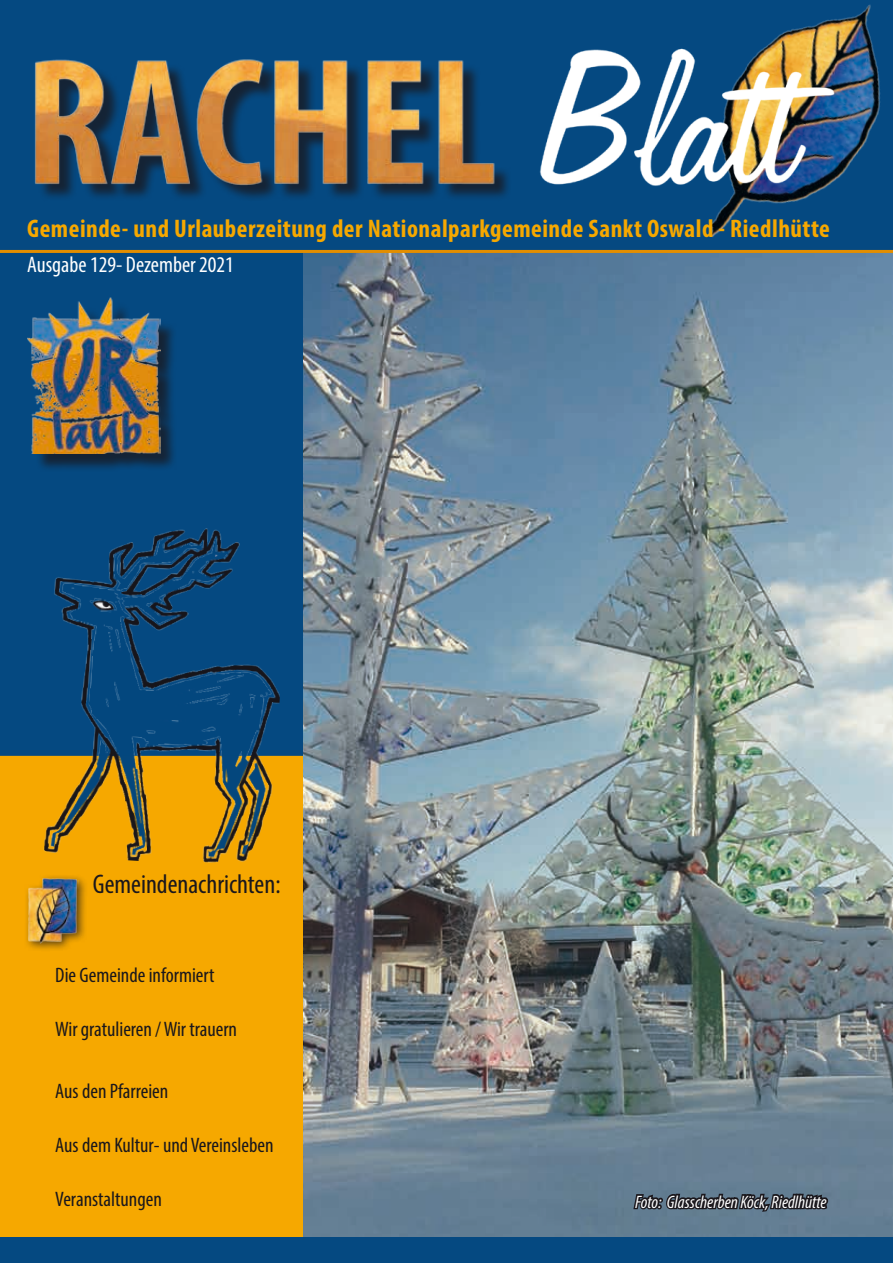
<style>
.page{position:relative;width:893px;height:1263px;background:#fff}
.page>*{position:absolute;margin:0;border:0;box-sizing:border-box;transform-origin:0 0}
.t1{font:condensed 27px "Myriad Pro";color:#1a171c}
.t2{font:700 condensed 25.5px "Myriad Pro";letter-spacing:.02em;color:#f6a800}
.t3{font:condensed 22.5px "Myriad Pro";color:#fff}
.t4{font:condensed 21px "Myriad Pro";color:#1a171c}
.t5{font:italic condensed 18px "Myriad Pro";color:#fff}
</style>
<div class="page">
<img style="left:303px;top:253px;width:590px;height:984px">
<div style="left:0;top:0;width:893px;height:252px;background:#054981"></div>
<div style="left:0;top:253px;width:303px;height:503px;background:#054981"></div>
<div style="left:0;top:756px;width:303px;height:481px;background:#f6a800"></div>
<img style="left:691px;top:4px;width:202px;height:268px">
<img style="left:25px;top:480px;width:267px;height:389px">
<div style="left:0;top:1237px;width:893px;height:26px;background:#054981"></div>
<div style="left:39px;top:62px;width:473px;height:140px;background:#1a171c;opacity:.75"></div>
<img style="left:35px;top:59px;width:458px;height:127px">
<div style="left:24px;top:874px;width:64px;height:78px;background:#1a171c;opacity:.75"></div>
<img style="left:28px;top:879px;width:51px;height:64px">
<div style="left:31px;top:301px;width:147px;height:171px;background:#1a171c;opacity:.75"></div>
<img style="left:28px;top:298px;width:133px;height:156px">
<hr style="left:0;top:250px;width:893px;height:3px;background:#e38e00">
<img style="left:493px;top:37px;width:383px;height:170px">
<svg style="left:632px;top:1170px;width:198px;height:67px;background:#576c7e"></svg>
<p class="t2" style="left:27px;top:212px;width:804px">Gemeinde- und Urlauberzeitung der Nationalparkgemeinde Sankt Oswald - Riedlhütte</p>
<p class="t3" style="left:27px;top:251px;width:208px">Ausgabe 129- Dezember 2021</p>
<p class="t1" style="left:93px;top:868px;width:189px">Gemeindenachrichten:</p>
<p class="t4" style="left:55px;top:962px;width:161px">Die Gemeinde informiert</p>
<p class="t4" style="left:55px;top:1016px;width:183px">Wir gratulieren / Wir trauern</p>
<p class="t4" style="left:55px;top:1078px;width:115px">Aus den Pfarreien</p>
<p class="t4" style="left:55px;top:1132px;width:220px">Aus dem Kultur- und Vereinsleben</p>
<p class="t4" style="left:55px;top:1186px;width:108px">Veranstaltungen</p>
<p class="t5" style="left:635px;top:1191px;width:193px">Foto: Glasscherben Köck, Riedlhütte</p>
</div>
